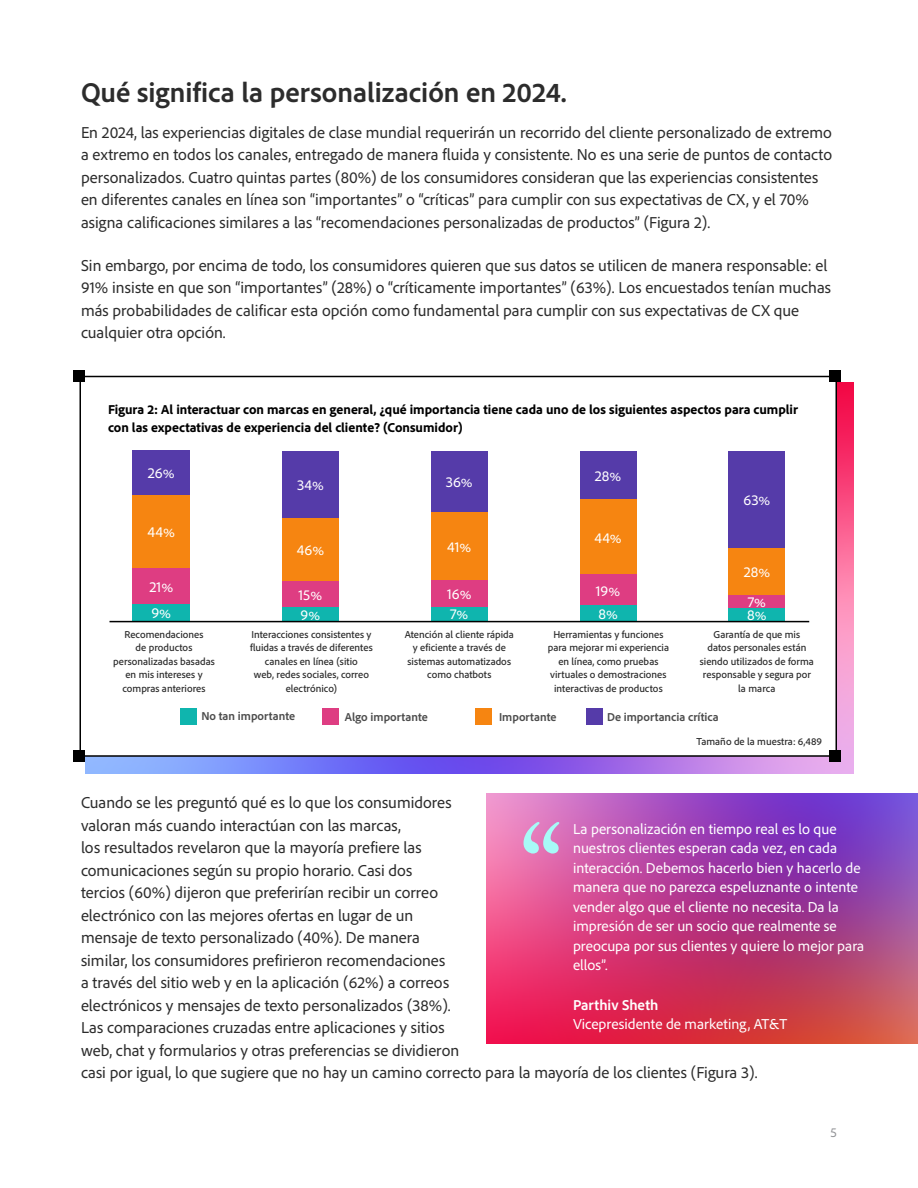
<style>
.page{position:relative;width:918px;height:1188px;background:#fff}
.page>*{position:absolute;margin:0;border:0;box-sizing:border-box;transform-origin:0 0}
.t1{font:700 28.5px "Adobe Clean";color:#2c2c2c}
.t2{font:16.5px/22.5px "Adobe Clean";color:#2c2c2c}
.t3{font:15.15px/25.8px "Adobe Clean";color:#fff}
.t4{font:15px/19.5px "Adobe Clean";color:#fff}
.t5{font:700 15px "Adobe Clean";color:#fff}
.t6{font:800 13.5px/18px "Adobe Clean";color:#000}
.t7{font:13.5px "Adobe Clean";color:#949598}
.t8{font:700 12px "Adobe Clean";color:#4c4c4c}
.t9{font:500 10.5px/13.5px "Adobe Clean";color:#2c2c2c;text-align:center}
</style>
<div class="page">
<img style="left:86px;top:382px;width:767px;height:392px">
<div style="left:80px;top:376px;width:756px;height:380px;background:#fff"></div>
<div style="left:80px;top:376px;width:757px;height:381px;border:2px solid #000"></div>
<div style="left:830px;top:370px;width:12px;height:12px;background:#000"></div>
<div style="left:74px;top:370px;width:12px;height:12px;background:#000"></div>
<div style="left:74px;top:750px;width:12px;height:12px;background:#000"></div>
<div style="left:830px;top:750px;width:12px;height:12px;background:#000"></div>
<div style="left:586px;top:708px;width:17px;height:17px;background:#553ba9"></div>
<div style="left:475px;top:708px;width:17px;height:17px;background:#f68511"></div>
<div style="left:322px;top:708px;width:17px;height:17px;background:#de3d82"></div>
<div style="left:180px;top:708px;width:17px;height:17px;background:#0fb5ae"></div>
<div style="left:133px;top:450px;width:57px;height:45px;background:#553ba9"></div>
<div style="left:133px;top:495px;width:57px;height:74px;background:#f68511"></div>
<div style="left:133px;top:569px;width:57px;height:36px;background:#de3d82"></div>
<div style="left:133px;top:604px;width:57px;height:17px;background:#0fb5ae"></div>
<div style="left:282px;top:452px;width:57px;height:66px;background:#553ba9"></div>
<div style="left:282px;top:518px;width:57px;height:63px;background:#f68511"></div>
<div style="left:282px;top:581px;width:57px;height:26px;background:#de3d82"></div>
<div style="left:282px;top:608px;width:57px;height:13px;background:#0fb5ae"></div>
<div style="left:431px;top:452px;width:57px;height:60px;background:#553ba9"></div>
<div style="left:431px;top:512px;width:57px;height:68px;background:#f68511"></div>
<div style="left:431px;top:580px;width:57px;height:27px;background:#de3d82"></div>
<div style="left:431px;top:607px;width:57px;height:14px;background:#0fb5ae"></div>
<div style="left:580px;top:452px;width:57px;height:47px;background:#553ba9"></div>
<div style="left:580px;top:499px;width:57px;height:76px;background:#f68511"></div>
<div style="left:580px;top:574px;width:57px;height:32px;background:#de3d82"></div>
<div style="left:580px;top:605px;width:57px;height:16px;background:#0fb5ae"></div>
<div style="left:728px;top:452px;width:57px;height:96px;background:#553ba9"></div>
<div style="left:728px;top:548px;width:57px;height:48px;background:#f68511"></div>
<div style="left:728px;top:595px;width:57px;height:13px;background:#de3d82"></div>
<div style="left:728px;top:608px;width:57px;height:13px;background:#0fb5ae"></div>
<hr style="left:110px;top:621px;width:699px;height:1px;background:#000">
<img style="left:486px;top:794px;width:432px;height:250px">
<svg style="left:524px;top:822px;width:35px;height:32px"></svg>
<h1 class="t1" style="left:81px;top:74px;width:487px">Qué significa la personalización en 2024.</h1>
<p class="t2" style="left:81px;top:121px;width:753px">En 2024, las experiencias digitales de clase mundial requerirán un recorrido del cliente personalizado de extremo a extremo en todos los canales, entregado de manera fluida y consistente. No es una serie de puntos de contacto personalizados. Cuatro quintas partes (80%) de los consumidores consideran que las experiencias consistentes en diferentes canales en línea son “importantes” o “críticas” para cumplir con sus expectativas de CX, y el 70% asigna calificaciones similares a las “recomendaciones personalizadas de productos” (Figura 2).</p>
<p class="t2" style="left:81px;top:253px;width:752px">Sin embargo, por encima de todo, los consumidores quieren que sus datos se utilicen de manera responsable: el 91% insiste en que son “importantes” (28%) o “críticamente importantes” (63%). Los encuestados tenían muchas más probabilidades de calificar esta opción como fundamental para cumplir con sus expectativas de CX que cualquier otra opción.</p>
<p class="t6" style="left:108px;top:400px;width:691px">Figura 2: Al interactuar con marcas en general, ¿qué importancia tiene cada uno de los siguientes aspectos para cumplir con las expectativas de experiencia del cliente? (Consumidor)</p>
<p class="t3" style="left:148px;top:459px;width:28px">26%</p>
<p class="t4" style="left:297px;top:475px;width:28px">34%</p>
<p class="t4" style="left:446px;top:472px;width:28px">36%</p>
<p class="t4" style="left:595px;top:466px;width:28px">28%</p>
<p class="t4" style="left:743px;top:490px;width:28px">63%</p>
<p class="t3" style="left:148px;top:519px;width:29px">44%</p>
<p class="t3" style="left:149px;top:574px;width:26px">21%<br>9%</p>
<p class="t4" style="left:297px;top:540px;width:29px">46%</p>
<p class="t4" style="left:299px;top:584px;width:25px;line-height:20.1px">15%<br>9%</p>
<p class="t4" style="left:447px;top:536px;width:26px">41%</p>
<p class="t4" style="left:447px;top:584px;width:26px;line-height:20.1px">16%<br>7%</p>
<p class="t4" style="left:595px;top:527px;width:29px">44%</p>
<p class="t4" style="left:596px;top:579px;width:26px;line-height:23px">19%<br>8%</p>
<p class="t4" style="left:744px;top:557px;width:28px;line-height:30px">28%<br>7%</p>
<p class="t4" style="left:747px;top:605px;width:21px">8%</p>
<p class="t9" style="left:113px;top:627px;width:103px">Recomendaciones<br>de productos personalizadas basadas en mis intereses y compras anteriores</p>
<p class="t9" style="left:250px;top:627px;width:124px">Interacciones consistentes y fluidas a través de diferentes canales en línea (sitio<br>web, redes sociales, correo electrónico)</p>
<p class="t9" style="left:405px;top:627px;width:111px">Atención al cliente rápida y eficiente a través de sistemas automatizados como chatbots</p>
<p class="t9" style="left:548px;top:627px;width:123px">Herramientas y funciones para mejorar mi experiencia en línea, como pruebas virtuales o demostraciones interactivas de productos</p>
<p class="t9" style="left:700px;top:627px;width:116px">Garantía de que mis<br>datos personales están siendo utilizados de forma responsable y segura por la marca</p>
<p class="t8" style="left:201px;top:709px;width:95px">No tan importante</p>
<p class="t8" style="left:345px;top:709px;width:84px">Algo importante</p>
<p class="t8" style="left:499px;top:709px;width:59px">Importante</p>
<p class="t8" style="left:607px;top:709px;width:113px">De importancia crítica</p>
<p class="t9" style="left:697px;top:734px;width:127px">Tamaño de la muestra: 6,489</p>
<p class="t2" style="left:81px;top:791px;width:678px">Cuando se les preguntó qué es lo que los consumidores<br>valoran más cuando interactúan con las marcas,<br>los resultados revelaron que la mayoría prefiere las<br>comunicaciones según su propio horario. Casi dos<br>tercios (60%) dijeron que preferirían recibir un correo<br>electrónico con las mejores ofertas en lugar de un<br>mensaje de texto personalizado (40%). De manera<br>similar, los consumidores prefirieron recomendaciones<br>a través del sitio web y en la aplicación (62%) a correos<br>electrónicos y mensajes de texto personalizados (38%).<br>Las comparaciones cruzadas entre aplicaciones y sitios<br>web, chat y formularios y otras preferencias se dividieron<br>casi por igual, lo que sugiere que no hay un camino correcto para la mayoría de los clientes (Figura 3).</p>
<p class="t4" style="left:573px;top:818px;width:293px">La personalización en tiempo real es lo que nuestros clientes esperan cada vez, en cada interacción. Debemos hacerlo bien y hacerlo de manera que no parezca espeluznante o intente vender algo que el cliente no necesita. Da la impresión de ser un socio que realmente se preocupa por sus clientes y quiere lo mejor para ellos”.</p>
<p class="t5" style="left:573px;top:995px;width:87px">Parthiv Sheth</p>
<p class="t4" style="left:573px;top:1014px;width:216px">Vicepresidente de marketing, AT&amp;T</p>
<p class="t7" style="left:831px;top:1124px;width:8px">5</p>
</div>
